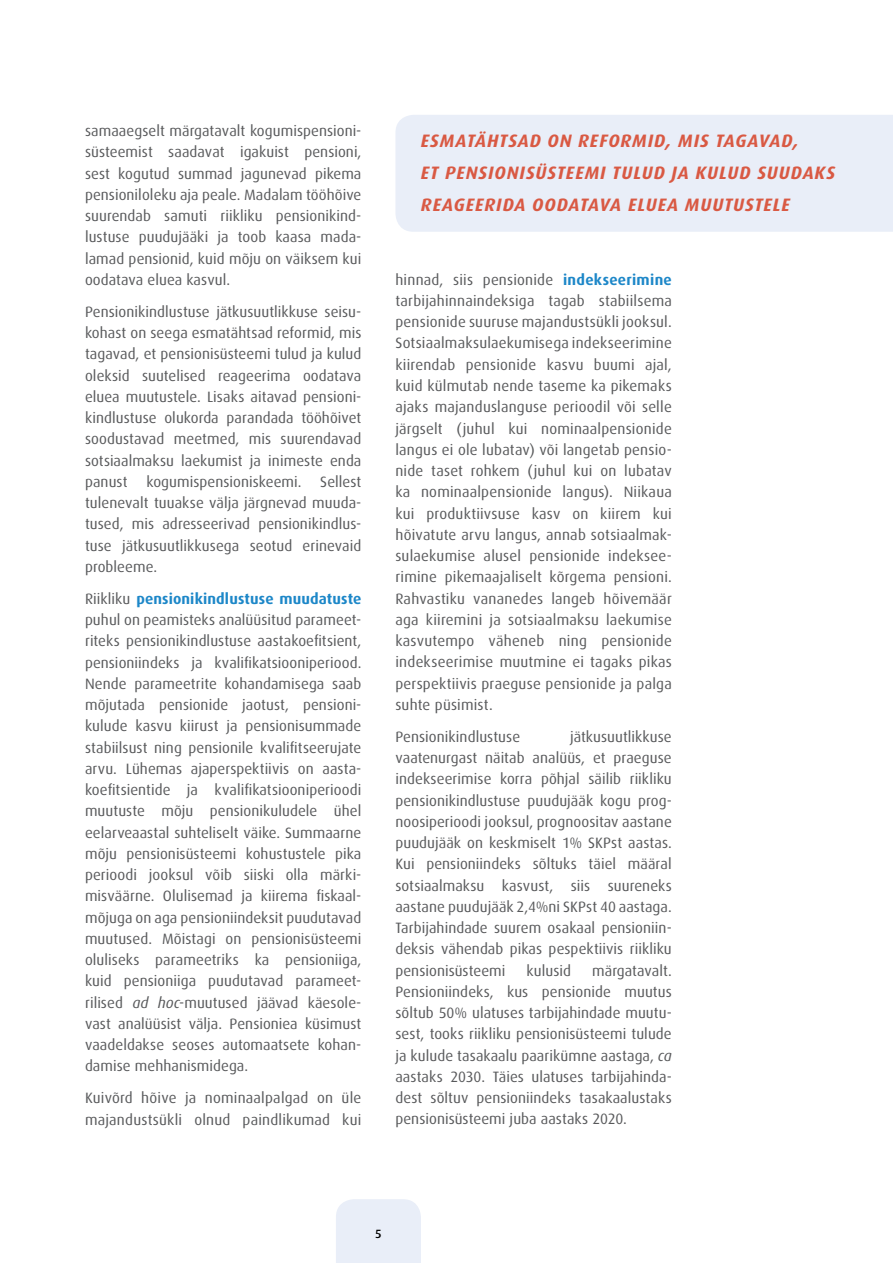
<style>
.page{position:relative;width:893px;height:1263px;background:#fff}
.page>*{position:absolute;margin:0;border:0;box-sizing:border-box;transform-origin:0 0}
.t1{font:italic 700 18px/32px "Dax";letter-spacing:.05em;color:#d95943}
.t2{font:15px/21.3px "Dax";letter-spacing:.005em;color:#58595b;text-align:justify}
.t3{font:500 12px "Dax";color:#000}
.s1{font-weight:700;color:#1d87c8}
.s2{font-style:italic}
</style>
<div class="page">
<div style="left:336px;top:1199px;width:85px;height:64px;background:#e9eef8"></div>
<div style="left:395px;top:115px;width:498px;height:117px;background:#e9eef8"></div>
<p class="t2" style="left:85px;top:120px;width:278px">samaaegselt märgatavalt kogumispensioni&shy;süsteemist saadavat igakuist pensioni, sest kogutud summad jagunevad pikema pensioniloleku aja peale. Madalam tööhõive suurendab samuti riikliku pensionikind&shy;lustuse puudujääki ja toob kaasa mada&shy;lamad pensionid, kuid mõju on väiksem kui oodatava eluea kasvul.</p>
<p class="t2" style="left:85px;top:301px;width:278px">Pensionikindlustuse jätkusuutlikkuse seisu&shy;kohast on seega esmatähtsad reformid, mis tagavad, et pensionisüsteemi tulud ja kulud oleksid suutelised reageerima oodatava eluea muutustele. Lisaks aitavad pensioni&shy;kindlustuse olukorda parandada tööhõivet soodustavad meetmed, mis suurendavad sotsiaalmaksu laekumist ja inimeste enda panust</p>
<p class="t2" style="left:85px;top:471px;width:278px;text-indent:235px">Sellest tulenevalt tuuakse välja järgnevad muuda&shy;tused, mis adresseerivad pensionikindlus&shy;tuse jätkusuutlikkusega seotud erinevaid probleeme.</p>
<p class="t2" style="left:85px;top:588px;width:278px">Riikliku <span class="s1">pensionikindlustuse muudatuste </span>puhul on peamisteks analüüsitud parameet&shy;riteks pensionikindlustuse aastakoefitsient, pensioniindeks ja kvalifikatsiooniperiood.<br>Nende parameetrite kohandamisega saab mõjutada pensionide jaotust, pensioni&shy;kulude kasvu kiirust ja pensionisummade stabiilsust ning pensionile kvalifitseerujate arvu. Lühemas ajaperspektiivis on aasta&shy;koefitsientide ja kvalifikatsiooniperioodi muutuste mõju pensionikuludele ühel eelarveaastal suhteliselt väike. Summaarne mõju pensionisüsteemi kohustustele pika perioodi jooksul võib siiski olla märki&shy;misväärne. Olulisemad ja kiirema fiskaal&shy;mõjuga on aga pensioniindeksit puudutavad muutused. Mõistagi on pensionisüsteemi oluliseks parameetriks ka pensioniiga, kuid pensioniiga puudutavad parameet&shy;rilised <span class="s2">ad hoc</span>-muutused jäävad käesole&shy;vast analüüsist välja. Pensioniea küsimust vaadeldakse seoses automaatsete kohan&shy;damise mehhanismidega.</p>
<p class="t2" style="left:85px;top:1087px;width:278px">Kuivõrd hõive ja nominaalpalgad on üle majandustsükli olnud paindlikumad kui</p>
<p class="t2" style="left:146px;top:471px;width:157px">kogumispensioniskeemi.</p>
<p class="t1" style="left:421px;top:125px;width:416px">ESMATÄHTSAD ON REFORMID, MIS TAGAVAD,<br>ET PENSIONISÜSTEEMI TULUD JA KULUD SUUDAKS<br>REAGEERIDA OODATAVA ELUEA MUUTUSTELE</p>
<p class="t2" style="left:395px;top:269px;width:278px">hinnad, siis pensionide <span class="s1">indekseerimine </span>tarbijahinnaindeksiga tagab stabiilsema pensionide suuruse majandustsükli jooksul.<br>Sotsiaalmaksulaekumisega indekseerimine kiirendab pensionide kasvu buumi ajal, kuid külmutab nende taseme ka pikemaks ajaks majanduslanguse perioodil või selle järgselt (juhul kui nominaalpensionide langus ei ole lubatav) või langetab pensio&shy;nide taset rohkem (juhul kui on lubatav ka nominaalpensionide langus). Niikaua kui produktiivsuse kasv on kiirem kui hõivatute arvu langus, annab sotsiaalmak&shy;sulaekumise alusel pensionide indeksee&shy;rimine pikemaajaliselt kõrgema pensioni.<br>Rahvastiku vananedes langeb hõivemäär aga kiiremini ja sotsiaalmaksu laekumise kasvutempo väheneb ning pensionide indekseerimise muutmine ei tagaks pikas perspektiivis praeguse pensionide ja palga suhte püsimist.</p>
<p class="t2" style="left:395px;top:726px;width:126px">Pensionikindlustuse</p>
<p class="t2" style="left:395px;top:726px;width:278px;text-indent:175px">jätkusuutlikkuse vaatenurgast näitab analüüs, et praeguse indekseerimise korra põhjal säilib riikliku pensionikindlustuse puudujääk kogu prog&shy;noosiperioodi jooksul, prognoositav aastane puudujääk on keskmiselt 1% SKPst aastas.<br>Kui pensioniindeks sõltuks täiel määral sotsiaalmaksu kasvust, siis suureneks aastane puudujääk 2,4%ni SKPst 40 aastaga.<br>Tarbijahindade suurem osakaal pensioniin&shy;deksis vähendab pikas pespektiivis riikliku pensionisüsteemi</p>
<p class="t2" style="left:395px;top:960px;width:278px;text-indent:197px">märgatavalt.<br>Pensioniindeks, kus pensionide muutus sõltub 50% ulatuses tarbijahindade muutu&shy;sest, tooks riikliku pensionisüsteemi tulude ja kulude tasakaalu paarikümne aastaga, <span class="s2">ca </span>aastaks 2030. Täies ulatuses tarbijahinda&shy;dest sõltuv pensioniindeks tasakaalustaks pensionisüsteemi juba aastaks 2020.</p>
<p class="t2" style="left:527px;top:960px;width:46px">kulusid</p>
<p class="t3" style="left:375px;top:1227px;width:8px">5</p>
</div>
